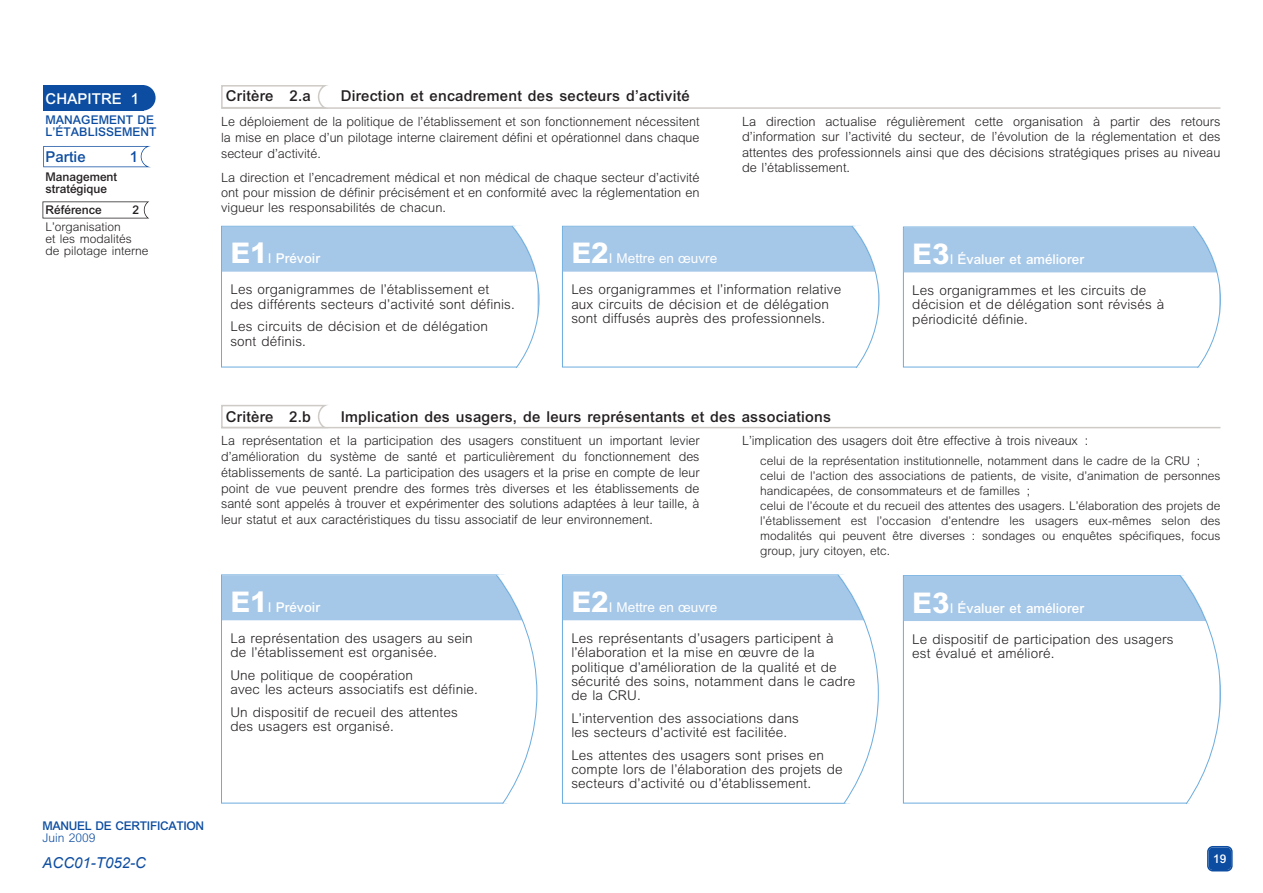
<style>
.page{position:relative;width:1263px;height:893px;background:#fff}
.page>*{position:absolute;margin:0;border:0;box-sizing:border-box;transform-origin:0 0}
.t1{font:500 15px "M Arial";letter-spacing:.015em;color:#231f20}
.t2{font:italic 15px "Arial";color:#0d4da1}
.t3{font:500 15px "M Arial";color:#fff}
.t4{font:500 15px "M Arial";color:#0d4da1}
.t5{font:300 13.5px/14.2px "M Arial";letter-spacing:.01em;color:#231f20}
.t6{font:500 13.5px "M Arial";color:#fff}
.t7{font:13.5px "Arial";color:#fff}
.t8{font:300 12.75px/15.8px "M Arial";color:#231f20;text-align:justify}
.t9{font:300 12px/15px "M Arial";color:#231f20}
.t10{font:500 12px/12px "M Arial";color:#231f20}
.t11{font:500 12px/12px "M Arial";letter-spacing:-.03em;color:#0d4da1}
.t12{font:500 12px/12px "M Arial";color:#0d4da1}
.t13{font:500 12px "M Arial";color:#fff}
.s1{font-weight:800;font-size:28.5px}
.s2{font-family:"Arial";font-weight:400}
.s3{font-family:"M Arial";font-weight:800;font-size:28.5px}
.s4{font-weight:300}
</style>
<div class="page">
<svg style="left:1207px;top:846px;width:25px;height:25px"></svg>
<svg style="left:223px;top:85px;width:105px;height:22px"></svg>
<hr style="left:221px;top:107px;width:999px;height:2px;background:#cecac6">
<hr style="left:221px;top:427px;width:999px;height:1px;background:#cecac6">
<div style="left:43px;top:85px;width:100px;height:26px;background:#0d4da1"></div>
<div style="left:49px;top:85px;width:107px;height:26px;background:#0d4da1;border-radius:13px"></div>
<svg style="left:141px;top:146px;width:10px;height:21px"></svg>
<svg style="left:145px;top:201px;width:4px;height:17px"></svg>
<div style="left:221px;top:226px;width:317px;height:141px;border:1px solid #6cacdd"></div>
<div style="left:222px;top:227px;width:316px;height:45px;background:#a5c7e8"></div>
<div style="left:904px;top:227px;width:316px;height:45px;background:#a5c7e8"></div>
<div style="left:562px;top:226px;width:317px;height:141px;border:1px solid #6cacdd"></div>
<div style="left:563px;top:227px;width:316px;height:45px;background:#a5c7e8"></div>
<svg style="left:511px;top:225px;width:29px;height:143px"></svg>
<svg style="left:851px;top:225px;width:29px;height:143px"></svg>
<svg style="left:1192px;top:226px;width:29px;height:142px"></svg>
<svg style="left:223px;top:405px;width:104px;height:22px"></svg>
<div style="left:222px;top:575px;width:316px;height:45px;background:#a5c7e8"></div>
<div style="left:904px;top:576px;width:316px;height:45px;background:#a5c7e8"></div>
<div style="left:563px;top:575px;width:316px;height:45px;background:#a5c7e8"></div>
<svg style="left:495px;top:574px;width:43px;height:230px"></svg>
<svg style="left:837px;top:574px;width:42px;height:230px"></svg>
<svg style="left:1179px;top:575px;width:42px;height:229px"></svg>
<p class="t3" style="left:46px;top:93px;width:95px">CHAPITRE 1</p>
<p class="t12" style="left:46px;top:115px;width:112px">MANAGEMENT DE<br>L’ÉTABLISSEMENT</p>
<p class="t10" style="left:46px;top:172px;width:73px">Management stratégique</p>
<p class="t4" style="left:46px;top:151px;width:42px">Partie</p>
<p class="t4" style="left:130px;top:151px;width:10px">1</p>
<p class="t10" style="left:46px;top:204px;width:58px">Référence</p>
<p class="t10" style="left:132px;top:204px;width:8px">2</p>
<p class="t9" style="left:46px;top:222px;width:104px;line-height:12px">L’organisation<br>et les modalités de pilotage interne</p>
<p class="t1" style="left:226px;top:91px;width:87px">Critère 2.a</p>
<p class="t1" style="left:341px;top:91px;width:351px">Direction et encadrement des secteurs d’activité</p>
<p class="t8" style="left:221px;top:115px;width:480px">Le déploiement de la politique de l’établissement et son fonctionnement nécessitent la mise en place d’un pilotage interne clairement défini et opérationnel dans chaque secteur d’activité.</p>
<p class="t8" style="left:221px;top:171px;width:480px;line-height:15px">La direction et l’encadrement médical et non médical de chaque secteur d’activité ont pour mission de définir précisément et en conformité avec la réglementation en vigueur les responsabilités de chacun.</p>
<p class="t8" style="left:742px;top:116px;width:480px;line-height:15px">La direction actualise régulièrement cette organisation à partir des retours d’information sur l’activité du secteur, de l’évolution de la réglementation et des attentes des professionnels ainsi que des décisions stratégiques prises au niveau de l’établissement.</p>
<p class="t6" style="left:230px;top:253px;width:91px"><span class="s1">E1</span><span class="s2">I</span> Prévoir</p>
<p class="t5" style="left:230px;top:284px;width:286px">Les organigrammes de l’établissement et des différents secteurs d’activité sont définis.</p>
<p class="t5" style="left:230px;top:321px;width:259px">Les circuits de décision et de délégation sont définis.</p>
<p class="t7" style="left:571px;top:253px;width:147px"><span class="s3">E2</span>I Mettre en œuvre</p>
<p class="t5" style="left:571px;top:284px;width:271px">Les organigrammes et l’information relative aux circuits de décision et de délégation sont diffusés auprès des professionnels.</p>
<p class="t6" style="left:912px;top:254px;width:173px"><span class="s1">E3</span><span class="s2">I</span> Évaluer et améliorer</p>
<p class="t5" style="left:912px;top:285px;width:254px">Les organigrammes et les circuits de décision et de délégation sont révisés à périodicité définie.</p>
<p class="t11" style="left:43px;top:821px;width:163px">MANUEL DE CERTIFICATION<br><span class="s4">Juin 2009</span></p>
<p class="t2" style="left:43px;top:854px;width:105px">ACC01-T052-C</p>
<p class="t1" style="left:226px;top:411px;width:87px">Critère 2.b</p>
<p class="t1" style="left:341px;top:411px;width:492px">Implication des usagers, de leurs représentants et des associations</p>
<p class="t8" style="left:221px;top:434px;width:480px">La représentation et la participation des usagers constituent un important levier d’amélioration du système de santé et particulièrement du fonctionnement des établissements de santé. La participation des usagers et la prise en compte de leur point de vue peuvent prendre des formes très diverses et les établissements de santé sont appelés à trouver et expérimenter des solutions adaptées à leur taille, à leur statut et aux caractéristiques du tissu associatif de leur environnement.</p>
<p class="t8" style="left:742px;top:434px;width:348px">L’implication des usagers doit être effective à trois niveaux :</p>
<p class="t9" style="left:760px;top:455px;width:462px">celui de la représentation institutionnelle, notamment dans le cadre de la CRU ; celui de l’action des associations de patients, de visite, d’animation de personnes handicapées, de consommateurs et de familles ;<br>celui de l’écoute et du recueil des attentes des usagers. L’élaboration des projets de l’établissement est l’occasion d’entendre les usagers eux-mêmes selon des modalités qui peuvent être diverses : sondages ou enquêtes spécifiques, focus group, jury citoyen, etc.</p>
<p class="t6" style="left:230px;top:602px;width:91px"><span class="s1">E1</span><span class="s2">I</span> Prévoir</p>
<p class="t5" style="left:230px;top:632px;width:244px">La représentation des usagers au sein de l’établissement est organisée.</p>
<p class="t5" style="left:230px;top:669px;width:249px">Une politique de coopération<br>avec les acteurs associatifs est définie.</p>
<p class="t5" style="left:230px;top:706px;width:229px">Un dispositif de recueil des attentes des usagers est organisé.</p>
<p class="t7" style="left:571px;top:602px;width:147px"><span class="s3">E2</span>I Mettre en œuvre</p>
<p class="t5" style="left:571px;top:632px;width:286px">Les représentants d’usagers participent à l’élaboration et la mise en œuvre de la politique d’amélioration de la qualité et de sécurité des soins, notamment dans le cadre de la CRU.</p>
<p class="t5" style="left:571px;top:712px;width:229px">L’intervention des associations dans les secteurs d’activité est facilitée.</p>
<p class="t5" style="left:571px;top:749px;width:273px">Les attentes des usagers sont prises en compte lors de l’élaboration des projets de secteurs d’activité ou d’établissement.</p>
<p class="t6" style="left:912px;top:603px;width:173px"><span class="s1">E3</span><span class="s2">I</span> Évaluer et améliorer</p>
<p class="t5" style="left:912px;top:633px;width:263px">Le dispositif de participation des usagers est évalué et amélioré.</p>
<p class="t13" style="left:1213px;top:854px;width:15px">19</p>
</div>
